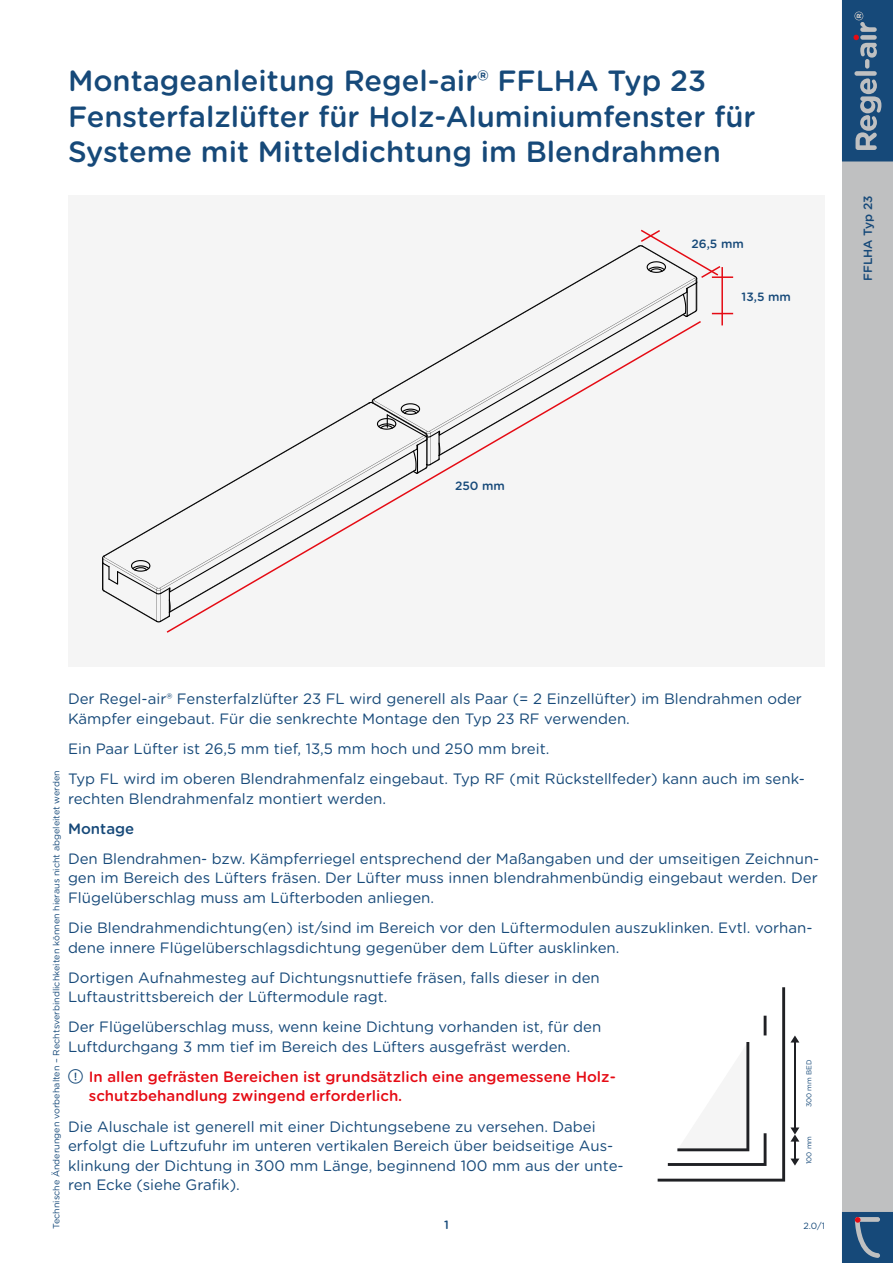
<style>
.page{position:relative;width:893px;height:1263px;background:#fff}
.page>*{position:absolute;margin:0;border:0;box-sizing:border-box;transform-origin:0 0}
.t1{font:500 29.25px/35.1px "Gotham Rounded";color:#164979}
.t2{font:15px/19.5px "Gotham Rounded";color:#164979}
.t3{font:500 15px/19.5px "Gotham Rounded";color:#e50b14}
.t4{font:500 15px "Gotham Rounded";color:#164979}
.t5{font:500 12px "Gotham Rounded";color:#164979}
.t6{font:9px "Gotham Rounded";color:#164979}
.t7{font:7.05px "Gotham Rounded";color:#164979}
.s1{color:#164979}
</style>
<div class="page">
<svg style="left:658px;top:987px;width:141px;height:194px"></svg>
<div style="left:68px;top:196px;width:757px;height:471px;background:#f5f5f5"></div>
<svg style="left:102px;top:229px;width:631px;height:393px"></svg>
<svg style="left:842px;top:0;width:51px;height:253px;background:#64809a"></svg>
<div style="left:842px;top:505px;width:51px;height:253px;background:#bfc0c1"></div>
<svg style="left:842px;top:758px;width:51px;height:505px;background:#b0b5ba"></svg>
<div style="left:842px;top:253px;width:51px;height:252px;background:#bfc0c1"></div>
<h1 class="t1" style="left:68px;top:62px;width:689px">Montageanleitung Regel-air® FFLHA Typ 23<br>Fensterfalzlüfter für Holz-Aluminiumfenster für<br>Systeme mit Mitteldichtung im Blendrahmen</h1>
<p class="t5" style="left:691px;top:235px;width:54px">26,5 mm</p>
<p class="t5" style="left:455px;top:477px;width:51px">250 mm</p>
<p class="t5" style="left:742px;top:288px;width:51px">13,5 mm</p>
<p class="t5" style="left:859px;top:281px;width:87px;rotate:-90deg">FFLHA Typ 23</p>
<p class="t2" style="left:68px;top:689px;width:735px">Der Regel-air® Fensterfalzlüfter 23 FL wird generell als Paar (= 2 Einzellüfter) im Blendrahmen oder<br>Kämpfer eingebaut. Für die senkrechte Montage den Typ 23 RF verwenden.</p>
<p class="t2" style="left:68px;top:733px;width:738px;line-height:30.2px">Ein Paar Lüfter ist 26,5 mm tief, 13,5 mm hoch und 250 mm breit.<br>Typ FL wird im oberen Blendrahmenfalz eingebaut. Typ RF (mit Rückstellfeder) kann auch im senk-</p>
<p class="t2" style="left:68px;top:788px;width:320px">rechten Blendrahmenfalz montiert werden.</p>
<p class="t4" style="left:68px;top:818px;width:68px">Montage</p>
<p class="t2" style="left:68px;top:848px;width:753px;text-align:justify">Den Blendrahmen- bzw. Kämpferriegel entsprechend der Maßangaben und der umseitigen Zeichnun&shy;gen im Bereich des Lüfters fräsen. Der Lüfter muss innen blendrahmenbündig eingebaut werden. Der Flügelüberschlag muss am Lüfterboden anliegen.</p>
<p class="t2" style="left:68px;top:917px;width:746px">Die Blendrahmendichtung(en) ist/sind im Bereich vor den Lüftermodulen auszuklinken. Evtl. vorhan&shy;dene innere Flügelüberschlagsdichtung gegenüber dem Lüfter ausklinken.</p>
<p class="t2" style="left:68px;top:967px;width:533px">Dortigen Aufnahmesteg auf Dichtungsnuttiefe fräsen, falls dieser in den<br>Luftaustrittsbereich der Lüftermodule ragt.</p>
<p class="t2" style="left:68px;top:1016px;width:535px">Der Flügelüberschlag muss, wenn keine Dichtung vorhanden ist, für den<br>Luftdurchgang 3 mm tief im Bereich des Lüfters ausgefräst werden.</p>
<p class="t3" style="left:89px;top:1066px;width:528px;text-indent:-21px"><span class="s1">●▼□■●</span> In allen gefrästen Bereichen ist grundsätzlich eine angemessene Holz&shy;schutzbehandlung zwingend erforderlich.</p>
<p class="t2" style="left:68px;top:1116px;width:557px">Die Aluschale ist generell mit einer Dichtungsebene zu versehen. Dabei erfolgt die Luftzufuhr im unteren vertikalen Bereich über beidseitige Aus&shy;klinkung der Dichtung in 300 mm Länge, beginnend 100 mm aus der unte&shy;ren Ecke (siehe Grafik).</p>
<p class="t6" style="left:50px;top:1229px;width:460px;rotate:-90deg">Technische Änderungen vorbehalten – Rechtsverbindlichkeiten können hieraus nicht abgeleitet werden</p>
<p class="t7" style="left:804px;top:1107px;width:49px;rotate:-90deg">300 mm BED</p>
<p class="t7" style="left:804px;top:1164px;width:30px;rotate:-90deg">100 mm</p>
<p class="t5" style="left:444px;top:1216px;width:6px">1</p>
<p class="t6" style="left:803px;top:1219px;width:23px">2.0/1</p>
</div>
